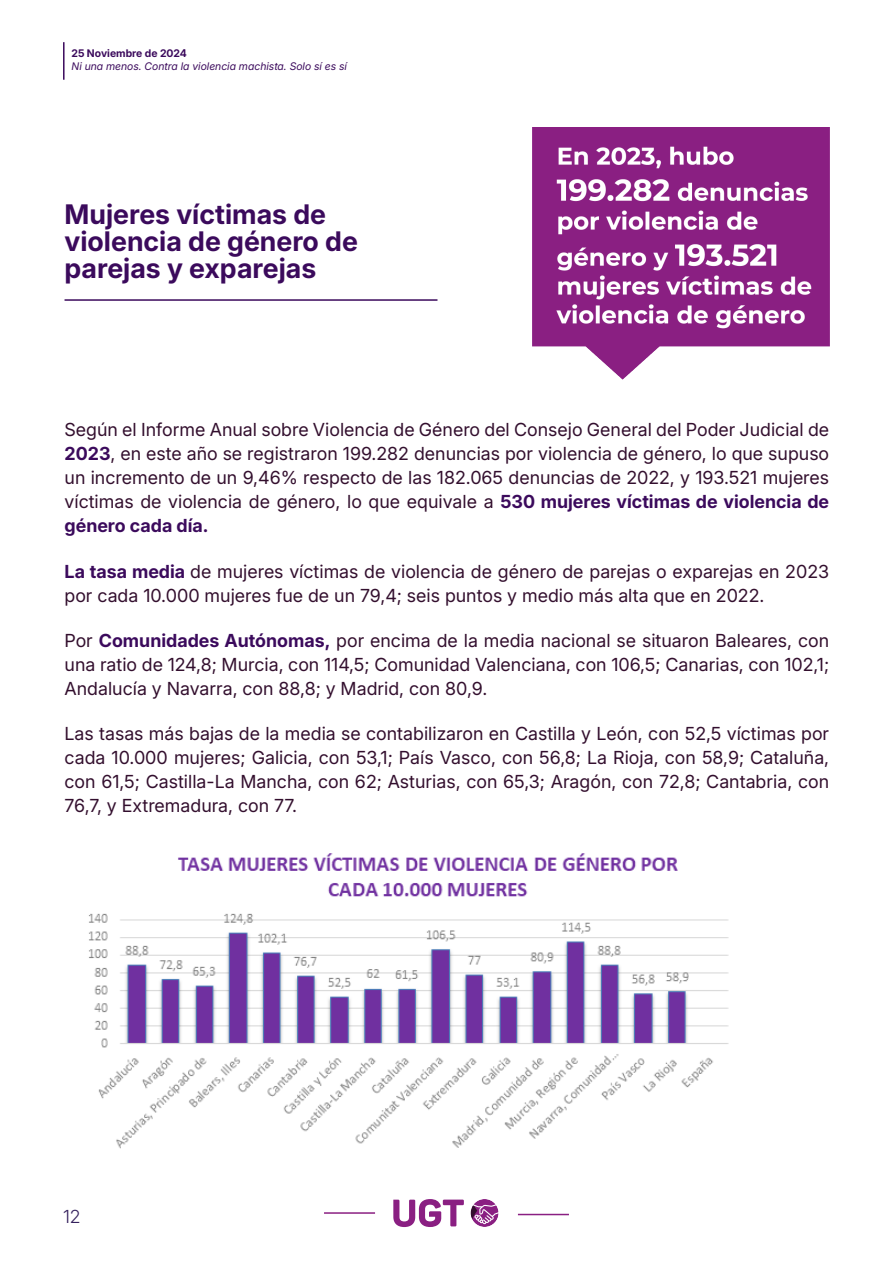
<style>
.page{position:relative;width:893px;height:1263px;background:#fff}
.page>*{position:absolute;margin:0;border:0;box-sizing:border-box;transform-origin:0 0}
.párrafo_1{font:700 27px/27px "Inter 18 pt";color:#3b0a5c}
.párrafo_1-2{font:18px/24px "Inter 18 pt";color:#330f2e;text-align:justify}
.t1{font:300 18px "Inter 18 pt";color:#35215d}
.t2{font:italic 10.5px "Inter 18 pt";color:#3b0a5c}
.t3{font:700 10.5px "Inter 18 pt";color:#3b0a5c}
.s1{font-weight:700;color:#3b0a5c}
</style>
<div class="page">
<svg style="left:393px;top:1199px;width:106px;height:29px"></svg>
<hr style="left:324px;top:1212px;width:51px;height:2px;background:#8a1f82">
<hr style="left:518px;top:1214px;width:51px;height:1px;background:#8a1f82">
<hr style="left:63px;top:42px;width:2px;height:38px;background:#3b0a5c">
<img style="left:533px;top:128px;width:296px;height:252px">
<hr style="left:65px;top:299px;width:372px;height:2px;background:#3b0a5c">
<img style="left:89px;top:853px;width:640px;height:296px">
<p class="t3" style="left:72px;top:46px;width:117px">25 Noviembre de 2024</p>
<p class="t2" style="left:72px;top:58px;width:277px">Ni una menos. Contra la violencia machista. Solo sí es sí</p>
<p class="párrafo_1" style="left:65px;top:200px;width:295px">Mujeres víctimas de violencia de género de parejas y exparejas</p>
<p class="párrafo_1-2" style="left:65px;top:417px;width:766px">Según el Informe Anual sobre Violencia de Género del Consejo General del Poder Judicial de <span class="s1">2023</span>, en este año se registraron 199.282 denuncias por violencia de género, lo que supuso un incremento de un 9,46% respecto de las 182.065 denuncias de 2022, y 193.521 mujeres víctimas de violencia de género, lo que equivale a <span class="s1">530 mujeres víctimas de violencia de género cada día.</span></p>
<p class="párrafo_1-2" style="left:65px;top:558px;width:766px"><span class="s1">La tasa media</span> de mujeres víctimas de violencia de género de parejas o exparejas en 2023 por cada 10.000 mujeres fue de un 79,4; seis puntos y medio más alta que en 2022.</p>
<p class="párrafo_1-2" style="left:65px;top:628px;width:766px">Por <span class="s1">Comunidades Autónomas,</span> por encima de la media nacional se situaron Baleares, con una ratio de 124,8; Murcia, con 114,5; Comunidad Valenciana, con 106,5; Canarias, con 102,1; Andalucía y Navarra, con 88,8; y Madrid, con 80,9.</p>
<p class="párrafo_1-2" style="left:65px;top:721px;width:766px">Las tasas más bajas de la media se contabilizaron en Castilla y León, con 52,5 víctimas por cada 10.000 mujeres; Galicia, con 53,1; País Vasco, con 56,8; La Rioja, con 58,9; Cataluña, con 61,5; Castilla-La Mancha, con 62; Asturias, con 65,3; Aragón, con 72,8; Cantabria, con 76,7, y Extremadura, con 77.</p>
<p class="t1" style="left:63px;top:1203px;width:19px">12</p>
</div>
